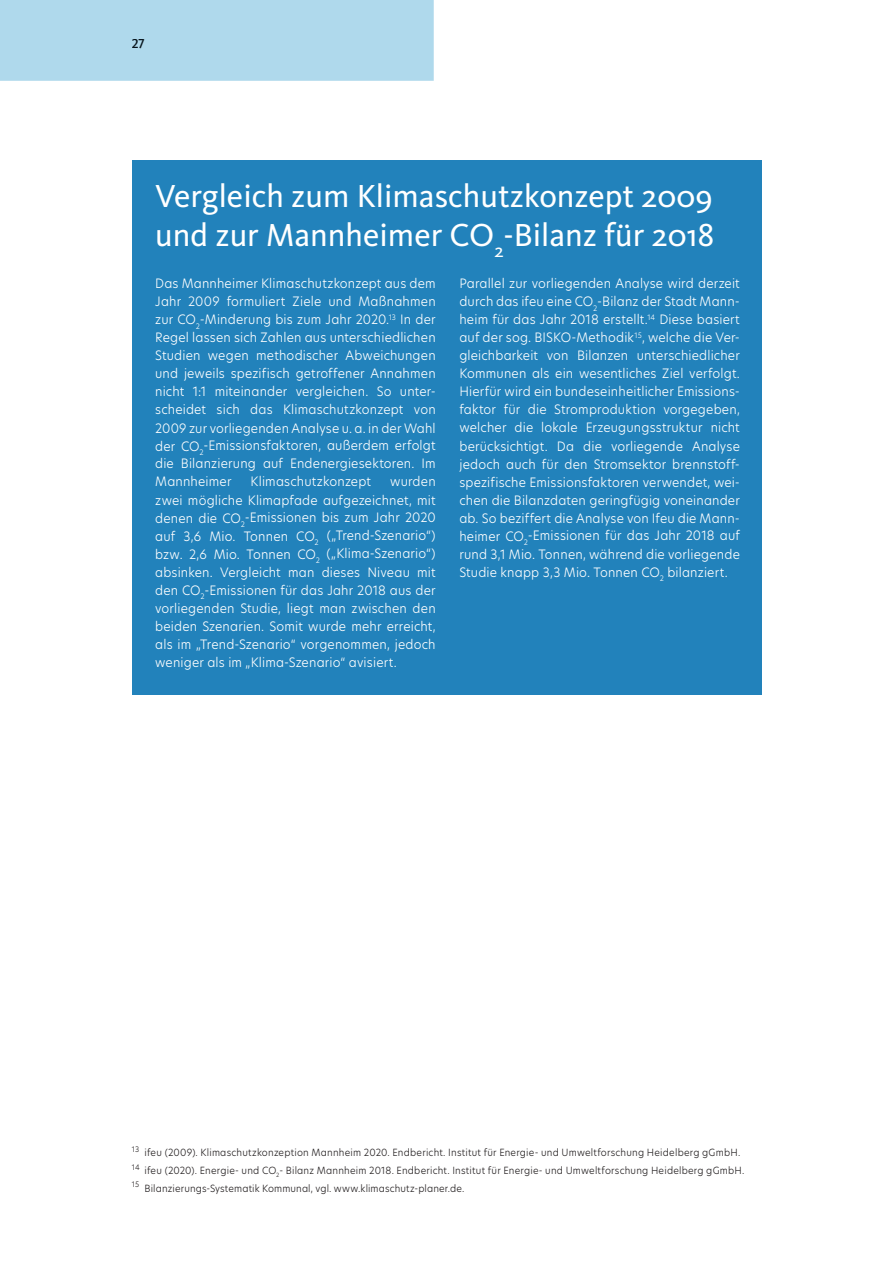
<style>
.page{position:relative;width:893px;height:1263px;background:#fff}
.page>*{position:absolute;margin:0;border:0;box-sizing:border-box;transform-origin:0 0}
.t1{font:33px/39px "Kievit";color:#fff}
.t2{font:13.5px "Kievit Medium SC";color:#231f20}
.t3{font:300 12.75px/18px "Hero New";letter-spacing:.015em;color:#fff;text-align:justify}
.t4{font:300 9.75px "Hero New";letter-spacing:.02em;color:#231f20}
.t5{font:300 7.5px "Hero New";color:#231f20}
</style>
<div class="page">
<div style="left:0;top:0;width:434px;height:81px;background:#afd9ec"></div>
<div style="left:132px;top:39px;width:12px;height:10px;background:#afd9ec"></div>
<div style="left:132px;top:160px;width:629px;height:534px;background:#2282bb"></div>
<p class="t2" style="left:132px;top:36px;width:15px">27</p>
<h1 class="t1" style="left:155px;top:176px;width:561px">Vergleich zum Klimaschutzkonzept 2009 und zur Mannheimer CO<sub>2</sub>-Bilanz für 2018</h1>
<p class="t3" style="left:459px;top:274px;width:282px">Parallel zur vorliegenden Analyse wird derzeit durch das ifeu eine CO<sub>2</sub>-Bilanz der Stadt Mann&shy;heim für das Jahr 2018 erstellt.<sup>14</sup> Diese basiert auf der sog. BISKO-Methodik<sup>15</sup>, welche die Ver&shy;gleichbarkeit von Bilanzen unterschiedlicher Kommunen als ein wesentliches Ziel verfolgt.<br>Hierfür wird ein bundeseinheitlicher Emissions&shy;faktor für die Stromproduktion vorgegeben, welcher die lokale Erzeugungsstruktur nicht berücksichtigt. Da die vorliegende Analyse jedoch auch für den Stromsektor brennstoff&shy;spezifische Emissionsfaktoren verwendet, wei&shy;chen die Bilanzdaten geringfügig voneinander ab. So beziffert die Analyse von Ifeu die Mann&shy;heimer CO<sub>2</sub>-Emissionen für das Jahr 2018 auf rund 3,1 Mio. Tonnen, während die vorliegende Studie knapp 3,3 Mio. Tonnen CO<sub>2</sub> bilanziert.</p>
<p class="t3" style="left:155px;top:274px;width:282px">Das Mannheimer Klimaschutzkonzept aus dem Jahr 2009 formuliert Ziele und Maßnahmen zur CO<sub>2</sub>-Minderung bis zum Jahr 2020.<sup>13</sup> In der Regel lassen sich Zahlen aus unterschiedlichen Studien wegen methodischer Abweichungen und jeweils spezifisch getroffener Annahmen nicht 1:1 miteinander vergleichen. So unter&shy;scheidet sich das Klimaschutzkonzept von 2009 zur vorliegenden Analyse u. a. in der Wahl der CO<sub>2</sub>-Emissionsfaktoren, außerdem erfolgt die Bilanzierung auf Endenergiesektoren. Im Mannheimer</p>
<p class="t3" style="left:155px;top:472px;width:282px;text-indent:235px">wurden zwei mögliche Klimapfade aufgezeichnet, mit denen die CO<sub>2</sub>-Emissionen bis zum Jahr 2020 auf 3,6 Mio. Tonnen CO<sub>2</sub> („Trend-Szenario“) bzw. 2,6 Mio. Tonnen CO<sub>2</sub> („Klima-Szenario“) absinken. Vergleicht man dieses Niveau mit den CO<sub>2</sub>-Emissionen für das Jahr 2018 aus der vorliegenden Studie, liegt man zwischen den beiden Szenarien. Somit wurde mehr erreicht, als im „Trend-Szenario“ vorgenommen, jedoch weniger als im „Klima-Szenario“ avisiert.</p>
<p class="t3" style="left:251px;top:472px;width:122px">Klimaschutzkonzept</p>
<p class="t5" style="left:132px;top:1144px;width:9px">13</p>
<p class="t4" style="left:145px;top:1146px;width:597px">ifeu (2009). Klimaschutzkonzeption Mannheim 2020. Endbericht. Institut für Energie- und Umweltforschung Heidelberg gGmbH.</p>
<p class="t5" style="left:132px;top:1162px;width:9px">14</p>
<p class="t4" style="left:145px;top:1164px;width:601px">ifeu (2020). Energie- und CO<sub>2</sub>- Bilanz Mannheim 2018. Endbericht. Institut für Energie- und Umweltforschung Heidelberg gGmbH.</p>
<p class="t5" style="left:132px;top:1179px;width:9px">15</p>
<p class="t4" style="left:145px;top:1182px;width:321px">Bilanzierungs-Systematik Kommunal, vgl. www.klimaschutz-planer.de.</p>
</div>
